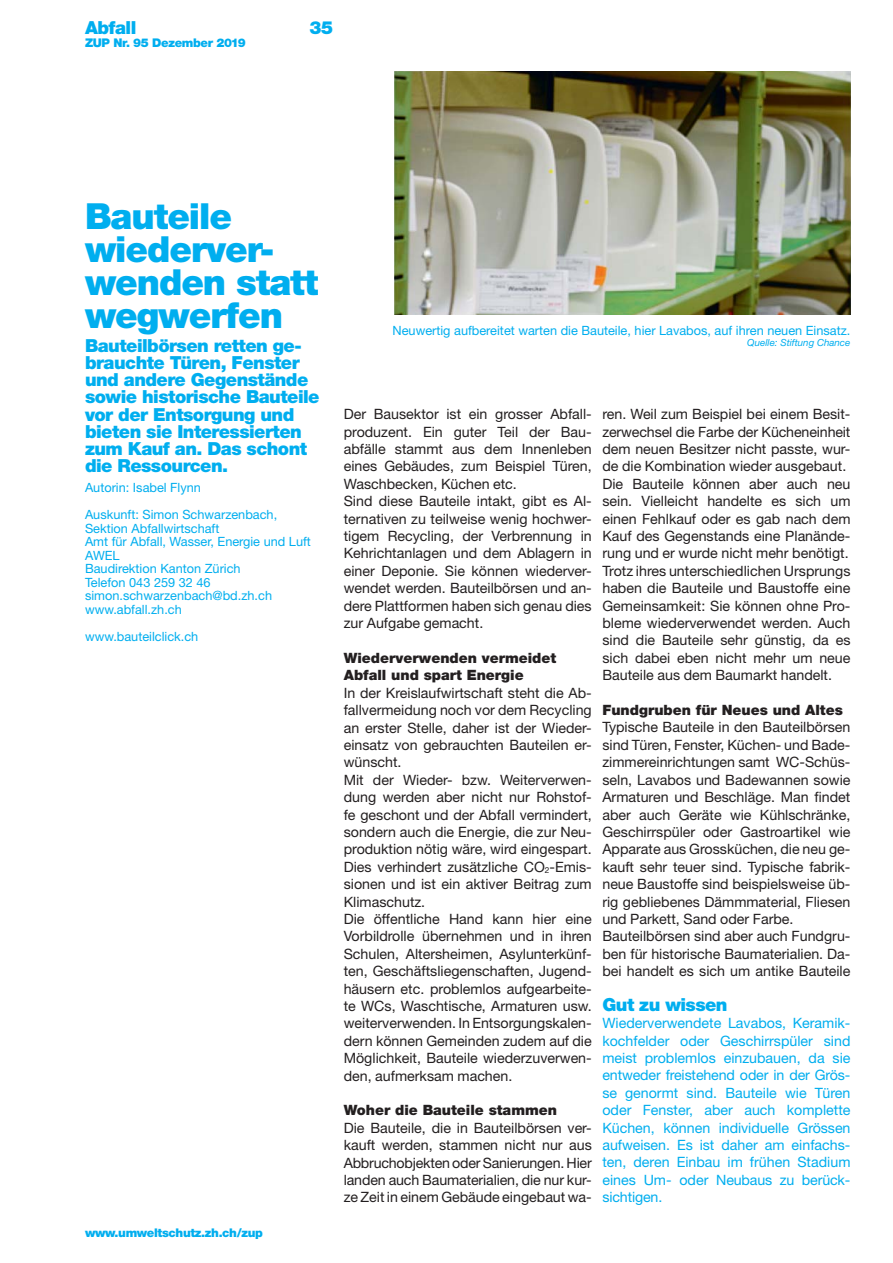
<style>
.page{position:relative;width:893px;height:1263px;background:#fff}
.page>*{position:absolute;margin:0;border:0;box-sizing:border-box;transform-origin:0 0}
.t1{font:900 36px/33px "Helvetica Neue LT Std";letter-spacing:-.03em;color:#00aeef}
.t2{font:900 18px/17.2px "Helvetica Neue LT Std";letter-spacing:-.03em;color:#00aeef}
.t3{font:14.25px/17.4px "Helvetica Neue LT Std";color:#231f20}
.t4{font:14.25px/17.4px "Helvetica Neue LT Std";letter-spacing:-.005em;color:#00aeef;text-align:justify}
.t5{font:900 14.25px/17.4px "Helvetica Neue LT Std";color:#231f20}
.t6{font:12.75px/13.5px "Helvetica Neue LT Std";color:#00aeef}
.t7{font:900 12px "Helvetica Neue LT Std";letter-spacing:-.03em;color:#00aeef}
.t8{font:italic 9.75px "Helvetica Neue LT Std";color:#00aeef}
</style>
<div class="page">
<img style="left:394px;top:71px;width:456px;height:244px">
<p class="t2" style="left:85px;top:21px;width:53px">Abfall</p>
<p class="t2" style="left:310px;top:21px;width:25px">35</p>
<p class="t7" style="left:85px;top:38px;width:162px">ZUP Nr. 95 Dezember 2019</p>
<h1 class="t1" style="left:85px;top:204px;width:235px">Bauteile wiederver&shy;wenden statt wegwerfen</h1>
<p class="t2" style="left:85px;top:339px;width:236px">Bauteilbörsen retten ge&shy;brauchte Türen, Fenster und andere Gegenstände sowie historische Bauteile vor der Entsorgung und bieten sie Interessierten zum Kauf an. Das schont die Ressourcen.</p>
<p class="t6" style="left:85px;top:476px;width:194px;line-height:27px">Autorin: Isabel Flynn<br>Auskunft: Simon Schwarzenbach,</p>
<p class="t6" style="left:85px;top:523px;width:227px">Sektion Abfallwirtschaft<br>Amt für Abfall, Wasser, Energie und Luft<br>AWEL<br>Baudirektion Kanton Zürich<br>Telefon 043 259 32 46 simon.schwarzenbach@bd.zh.ch www.abfall.zh.ch</p>
<p class="t6" style="left:85px;top:631px;width:115px">www.bauteilclick.ch</p>
<p class="t7" style="left:85px;top:1229px;width:179px">www.umweltschutz.zh.ch/zup</p>
<p class="t6" style="left:393px;top:325px;width:459px">Neuwertig aufbereitet warten die Bauteile, hier Lavabos, auf ihren neuen Einsatz.</p>
<p class="t8" style="left:747px;top:337px;width:105px">Quelle: Stiftung Chance</p>
<p class="t3" style="left:344px;top:407px;width:250px">Der Bausektor ist ein grosser Abfall&shy;produzent. Ein guter Teil der Bau&shy;abfälle stammt aus dem Innenleben eines Gebäudes, zum Beispiel Türen, Waschbecken, Küchen etc.<br>Sind diese Bauteile intakt, gibt es Al&shy;ternativen zu teilweise wenig hochwer&shy;tigem Recycling, der Verbrennung in Kehrichtanlagen und dem Ablagern in einer Deponie. Sie können wiederver&shy;wendet werden. Bauteilbörsen und an&shy;dere Plattformen haben sich genau dies zur Aufgabe gemacht.</p>
<p class="t5" style="left:344px;top:651px;width:214px">Wiederverwenden vermeidet<br>Abfall und spart Energie</p>
<p class="t3" style="left:344px;top:686px;width:250px">In der Kreislaufwirtschaft steht die Ab&shy;fallvermeidung noch vor dem Recycling an erster Stelle, daher ist der Wieder&shy;einsatz von gebrauchten Bauteilen er&shy;wünscht.<br>Mit der Wieder- bzw. Weiterverwen&shy;dung werden aber nicht nur Rohstof&shy;fe geschont und der Abfall vermindert, sondern auch die Energie, die zur Neu&shy;produktion nötig wäre, wird eingespart.<br>Dies verhindert zusätzliche CO<sub>2</sub>-Emis&shy;sionen und ist ein aktiver Beitrag zum Klimaschutz.<br>Die öffentliche Hand kann hier eine Vorbildrolle übernehmen und in ihren Schulen, Altersheimen, Asylunterkünf&shy;ten, Geschäftsliegenschaften, Jugend&shy;häusern etc. problemlos aufgearbeite&shy;te WCs, Waschtische, Armaturen usw. weiterverwenden. In Entsorgungskalen&shy;dern können Gemeinden zudem auf die Möglichkeit, Bauteile wiederzuverwen&shy;den, aufmerksam machen.</p>
<p class="t5" style="left:344px;top:1103px;width:215px">Woher die Bauteile stammen</p>
<p class="t3" style="left:344px;top:1121px;width:250px;text-align:justify">Die Bauteile, die in Bauteilbörsen ver&shy;kauft werden, stammen nicht nur aus Abbruchobjekten oder Sanierungen. Hier landen auch Baumaterialien, die nur kur&shy;ze Zeit in einem Gebäude eingebaut wa-</p>
<p class="t3" style="left:602px;top:407px;width:250px">ren. Weil zum Beispiel bei einem Besit&shy;zerwechsel die Farbe der Küchen einheit dem neuen Besitzer nicht passte, wur&shy;de die Kombination wieder ausgebaut.<br>Die Bauteile können aber auch neu sein. Vielleicht handelte es sich um einen Fehlkauf oder es gab nach dem Kauf des Gegenstands eine Planände&shy;rung und er wurde nicht mehr benötigt.<br>Trotz ihres unterschiedlichen Ursprungs haben die Bauteile und Baustoffe eine Gemeinsamkeit: Sie können ohne Pro&shy;bleme wiederverwendet werden. Auch sind die Bauteile sehr günstig, da es sich dabei eben nicht mehr um neue Bauteile aus dem Baumarkt handelt.</p>
<p class="t5" style="left:602px;top:703px;width:242px">Fundgruben für Neues und Altes</p>
<p class="t3" style="left:602px;top:720px;width:250px">Typische Bauteile in den Bauteilbörsen sind Türen, Fenster, Küchen- und Bade&shy;zimmereinrichtungen samt WC-Schüs&shy;seln, Lavabos und Badewannen sowie Armaturen und Beschläge. Man findet aber auch Geräte wie Kühlschränke, Geschirrspüler oder Gastroartikel wie Apparate aus Grossküchen, die neu ge&shy;kauft sehr teuer sind. Typische fabrik&shy;neue Baustoffe sind beispielsweise üb&shy;rig gebliebenes Dämmmaterial, Fliesen und Parkett, Sand oder Farbe.<br>Bauteilbörsen sind aber auch Fundgru&shy;ben für historische Baumaterialien. Da&shy;bei handelt es sich um antike Bauteile</p>
<p class="t2" style="left:602px;top:998px;width:127px">Gut zu wissen</p>
<p class="t4" style="left:602px;top:1016px;width:250px">Wiederverwendete Lavabos, Keramik&shy;kochfelder oder Geschirrspüler sind meist problemlos einzubauen, da sie entweder freistehend oder in der Grös&shy;se genormt sind. Bauteile wie Türen oder Fenster, aber auch komplette Küchen, können individuelle Grössen aufweisen. Es ist daher am einfachs&shy;ten, deren Einbau im frühen Stadium eines Um- oder Neubaus zu berück&shy;sichtigen.</p>
</div>
